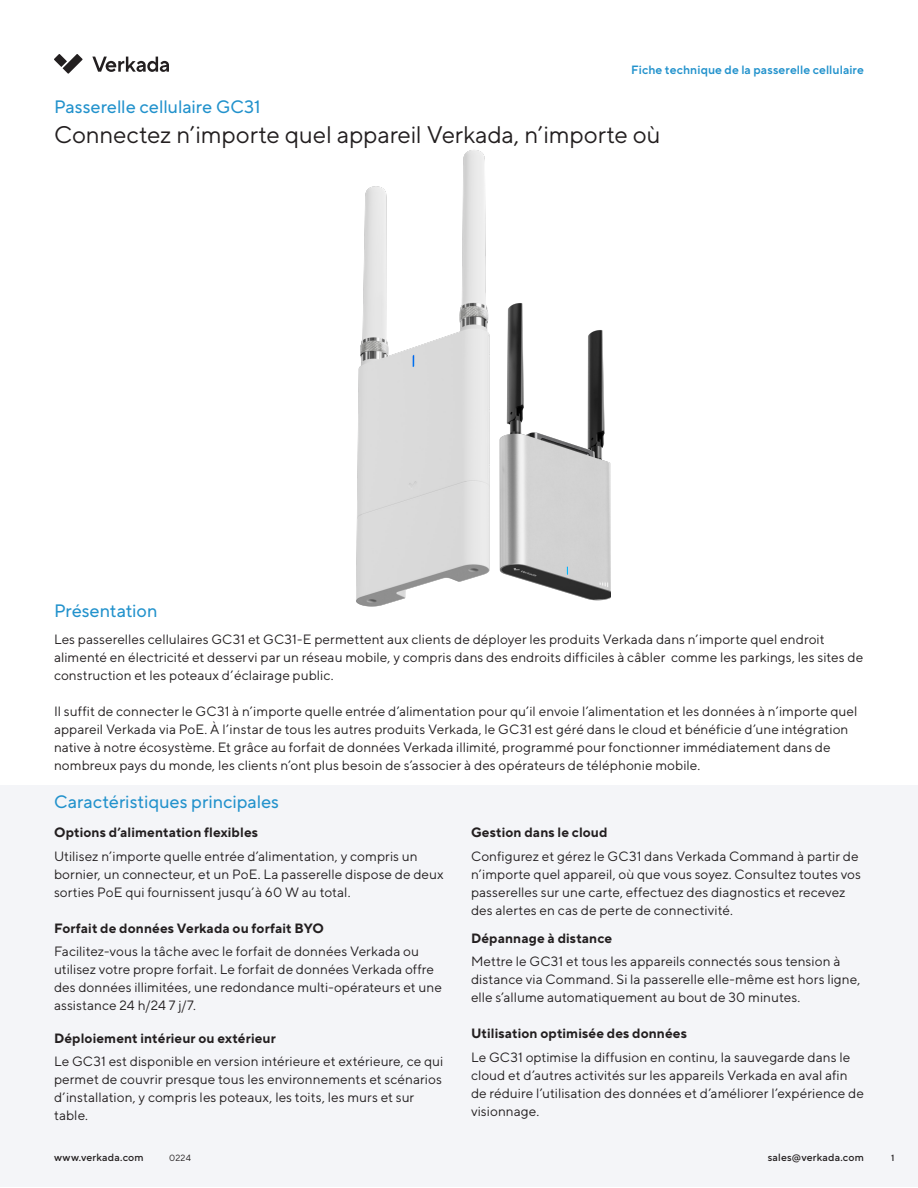
<style>
.page{position:relative;width:918px;height:1188px;background:#fff}
.page>*{position:absolute;margin:0;border:0;box-sizing:border-box;transform-origin:0 0}
.Level_1-Headlines-Title_Case_Regular{font:24px "TT Norms Pro";letter-spacing:-.005em;color:#231f20}
.Level_2-Subtitles-Sentence_case{font:18px "TT Norms Pro";letter-spacing:-.005em;color:#2292cc}
.Level_4-_Body_Paragraph{font:13.5px/18px "TT Norms Pro";letter-spacing:.01em;color:#231f20}
.Level_3-Body_Title-Sentence_case{font:700 13.5px "TT Norms Pro";letter-spacing:.01em;color:#231f20}
.t1{font:600 12px "TT Norms Pro";letter-spacing:.01em;color:#2292cc}
.t2{font:500 10.5px "TT Norms Pro";letter-spacing:.02em;color:#231f20}
.t3{font:9px "TT Norms Pro";color:#231f20}
.t4{font:500 9px "TT Norms Pro";color:#231f20}
</style>
<div class="page">
<svg style="left:54px;top:54px;width:29px;height:20px"></svg>
<svg style="left:92px;top:57px;width:77px;height:15px"></svg>
<div style="left:0;top:785px;width:918px;height:401px;background:#f4f5f8"></div>
<img style="left:356px;top:150px;width:254px;height:457px">
<p class="t1" style="left:631px;top:61px;width:234px">Fiche technique de la passerelle cellulaire</p>
<p class="Level_2-Subtitles-Sentence_case" style="left:54px;top:93px;width:208px">Passerelle cellulaire GC31</p>
<p class="Level_1-Headlines-Title_Case_Regular" style="left:54px;top:117px;width:608px">Connectez n’importe quel appareil Verkada, n’importe où</p>
<p class="Level_2-Subtitles-Sentence_case" style="left:54px;top:597px;width:105px">Présentation</p>
<p class="Level_4-_Body_Paragraph" style="left:54px;top:630px;width:811px">Les passerelles cellulaires GC31 et GC31-E permettent aux clients de déployer les produits Verkada dans n’importe quel endroit alimenté en électricité et desservi par un réseau mobile, y compris dans des endroits difficiles à câbler comme les parkings, les sites de construction et les poteaux d’éclairage public.</p>
<p class="Level_4-_Body_Paragraph" style="left:54px;top:702px;width:805px">Il suffit de connecter le GC31 à n’importe quelle entrée d’alimentation pour qu’il envoie l’alimentation et les données à n’importe quel appareil Verkada via PoE. À l’instar de tous les autres produits Verkada, le GC31 est géré dans le cloud et bénéficie d’une intégration native à notre écosystème. Et grâce au forfait de données Verkada illimité, programmé pour fonctionner immédiatement dans de nombreux pays du monde, les clients n’ont plus besoin de s’associer à des opérateurs de téléphonie mobile.</p>
<p class="Level_2-Subtitles-Sentence_case" style="left:54px;top:788px;width:227px">Caractéristiques principales</p>
<p class="Level_3-Body_Title-Sentence_case" style="left:54px;top:823px;width:206px">Options d’alimentation flexibles</p>
<p class="Level_4-_Body_Paragraph" style="left:54px;top:846px;width:391px">Utilisez n’importe quelle entrée d’alimentation, y compris un bornier, un connecteur, et un PoE. La passerelle dispose de deux sorties PoE qui fournissent jusqu’à 60 W au total.</p>
<p class="Level_3-Body_Title-Sentence_case" style="left:54px;top:918px;width:271px">Forfait de données Verkada ou forfait BYO</p>
<p class="Level_4-_Body_Paragraph" style="left:54px;top:941px;width:389px">Facilitez-vous la tâche avec le forfait de données Verkada ou utilisez votre propre forfait. Le forfait de données Verkada offre des données illimitées, une redondance multi-opérateurs et une assistance 24 h/24 7 j/7.</p>
<p class="Level_3-Body_Title-Sentence_case" style="left:54px;top:1028px;width:223px">Déploiement intérieur ou extérieur</p>
<p class="Level_4-_Body_Paragraph" style="left:54px;top:1051px;width:391px">Le GC31 est disponible en version intérieure et extérieure, ce qui permet de couvrir presque tous les environnements et scénarios d’installation, y compris les poteaux, les toits, les murs et sur table.</p>
<p class="Level_3-Body_Title-Sentence_case" style="left:471px;top:823px;width:138px">Gestion dans le cloud</p>
<p class="Level_4-_Body_Paragraph" style="left:471px;top:846px;width:392px">Configurez et gérez le GC31 dans Verkada Command à partir de n’importe quel appareil, où que vous soyez. Consultez toutes vos passerelles sur une carte, effectuez des diagnostics et recevez des alertes en cas de perte de connectivité.</p>
<p class="Level_3-Body_Title-Sentence_case" style="left:471px;top:928px;width:143px">Dépannage à distance</p>
<p class="Level_4-_Body_Paragraph" style="left:471px;top:952px;width:391px">Mettre le GC31 et tous les appareils connectés sous tension à distance via Command. Si la passerelle elle-même est hors ligne, elle s’allume automatiquement au bout de 30 minutes.</p>
<p class="Level_3-Body_Title-Sentence_case" style="left:471px;top:1024px;width:218px">Utilisation optimisée des données</p>
<p class="Level_4-_Body_Paragraph" style="left:471px;top:1047px;width:395px">Le GC31 optimise la diffusion en continu, la sauvegarde dans le cloud et d’autres activités sur les appareils Verkada en aval afin de réduire l’utilisation des données et d’améliorer l’expérience de visionnage.</p>
<p class="t2" style="left:54px;top:1150px;width:91px">www.verkada.com</p>
<p class="t3" style="left:169px;top:1151px;width:23px">0224</p>
<p class="t2" style="left:768px;top:1150px;width:98px">sales@verkada.com</p>
<p class="t4" style="left:891px;top:1151px;width:5px">1</p>
</div>
